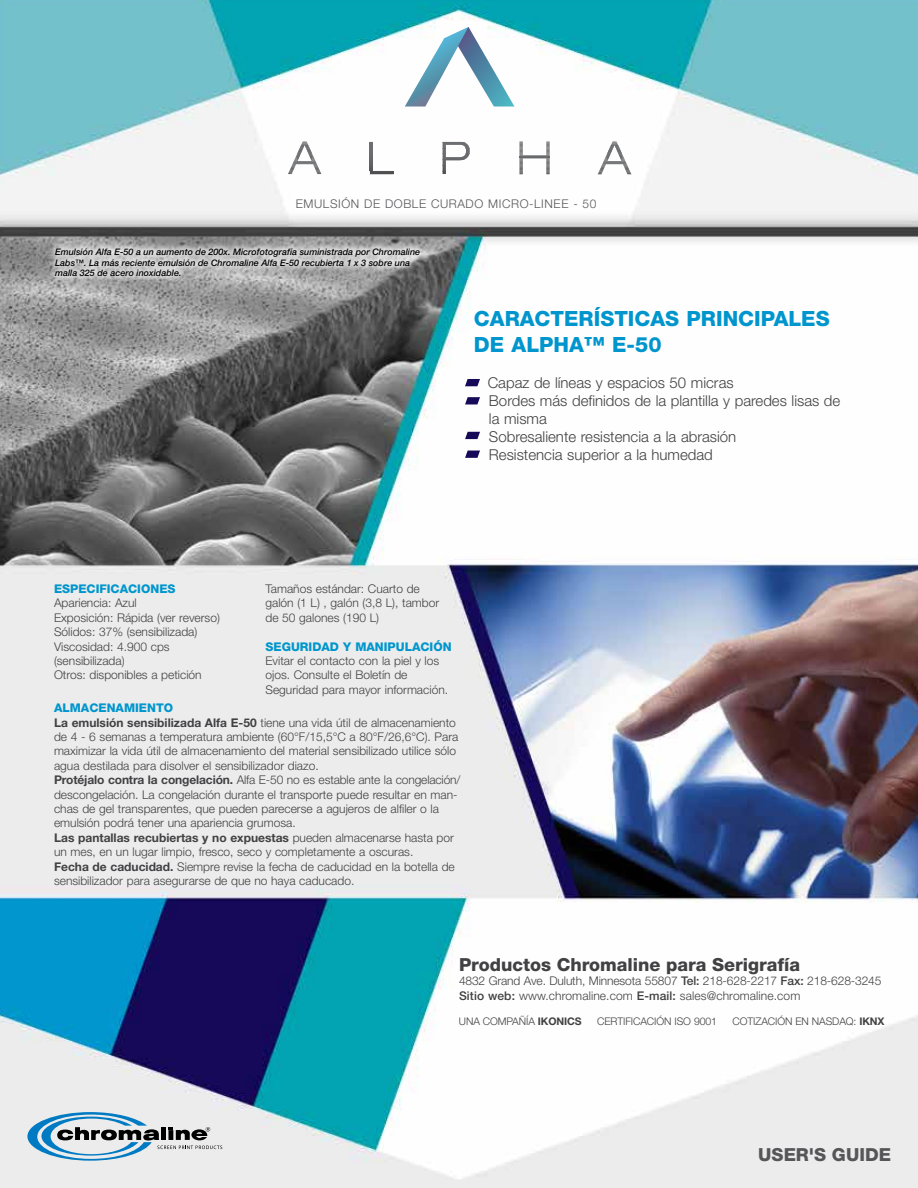
<style>
.page{position:relative;width:918px;height:1188px;background:#fff}
.page>*{position:absolute;margin:0;border:0;box-sizing:border-box;transform-origin:0 0}
.t1{font:800 21px/25.2px "Helvetica Neue LT Std";color:#0096cd}
.t2{font:800 18px "Helvetica Neue LT Std";color:#414042}
.t3{font:800 18px "Helvetica Neue LT Std";color:#565659}
.t4{font:300 15px/18px "Helvetica Neue LT Std";color:#414042}
.t5{font:300 12px/14.4px "Helvetica Neue LT Std";color:#414042}
.t6{font:800 12px "Helvetica Neue LT Std";color:#0096cd}
.t7{font:300 12px "Helvetica Neue LT Std";letter-spacing:.05em;color:#565659}
.t8{font:300 10.5px "Helvetica Neue LT Std";letter-spacing:-.01em;color:#414042}
.t9{font:10.35px "Garamond";letter-spacing:.38em;color:#58595b}
.t10{font:italic 500 9px/10.8px "Helvetica Neue LT Std";color:#000}
.s1{font-weight:700;color:#236297}
.s2{font-weight:800;color:#0096cd}
.s3{font-weight:700}
.s4{font-weight:500}
</style>
<div class="page">
<img style="left:0;top:0;width:918px;height:1188px">
<svg style="left:27px;top:1112px;width:195px;height:49px;background:#aabdc9"></svg>
<svg style="left:288px;top:142px;width:33px;height:32px"></svg>
<svg style="left:370px;top:142px;width:24px;height:32px"></svg>
<svg style="left:443px;top:142px;width:27px;height:32px"></svg>
<svg style="left:519px;top:142px;width:31px;height:32px"></svg>
<svg style="left:598px;top:142px;width:33px;height:32px"></svg>
<svg style="left:405px;top:27px;width:110px;height:80px"></svg>
<div style="left:48px;top:242px;width:379px;height:42px;background:#fff;opacity:.75"></div>
<svg style="left:465px;top:379px;width:15px;height:7px"></svg>
<svg style="left:465px;top:397px;width:15px;height:7px"></svg>
<svg style="left:465px;top:432px;width:15px;height:7px"></svg>
<svg style="left:465px;top:451px;width:15px;height:7px"></svg>
<p class="t7" style="left:296px;top:197px;width:302px">EMULSIÓN DE DOBLE CURADO MICRO-LINEE - 50</p>
<p class="t9" style="left:295px;top:197px;width:331px">MICRO-LINE <span class="s1">E-50</span> DUAL CURE EMULSION</p>
<p class="t10" style="left:55px;top:246px;width:367px">Emulsión Alfa E-50 a un aumento de 200x. Microfotografía suministrada por Chromaline<br>Labs™. La más reciente emulsión de Chromaline Alfa E-50 recubierta 1 x 3 sobre una malla 325 de acero inoxidable.</p>
<h1 class="t1" style="left:474px;top:306px;width:357px">CARACTERÍSTICAS PRINCIPALES<br>DE ALPHA™ E-50</h1>
<p class="t4" style="left:488px;top:373px;width:354px">Capaz de líneas y espacios 50 micras<br>Bordes más definidos de la plantilla y paredes lisas de la misma<br>Sobresaliente resistencia a la abrasión<br>Resistencia superior a la humedad</p>
<p class="t5" style="left:266px;top:581px;width:175px">Tamaños estándar: Cuarto de galón (1 L) , galón (3,8 L), tambor de 50 galones (190 L)</p>
<p class="t6" style="left:266px;top:639px;width:188px">SEGURIDAD Y MANIPULACIÓN</p>
<p class="t5" style="left:266px;top:653px;width:184px">Evitar el contacto con la piel y los ojos. Consulte el Boletín de<br>Seguridad para mayor información.</p>
<p class="t5" style="left:54px;top:701px;width:408px"><span class="s2">ALMACENAMIENTO<br></span><span class="s3">La emulsión sensibilizada Alfa E-50</span> tiene una vida útil de almacenamiento de 4 - 6 semanas a temperatura ambiente (60°F/15,5°C a 80°F/26,6°C). Para maximizar la vida útil de almacenamiento del material sensibilizado utilice sólo agua destilada para disolver el sensibilizador diazo.<br><span class="s3">Protéjalo contra la congelación.</span> Alfa E-50 no es estable ante la congelación/ descongelación. La congelación durante el transporte puede resultar en man&shy;chas de gel transparentes, que pueden parecerse a agujeros de alfiler o la emulsión podrá tener una apariencia grumosa.<br><span class="s3">Las pantallas recubiertas y no expuestas</span> pueden almacenarse hasta por un mes, en un lugar limpio, fresco, seco y completamente a oscuras.<br><span class="s3">Fecha de caducidad.</span> Siempre revise la fecha de caducidad en la botella de sensibilizador para asegurarse de que no haya caducado.</p>
<p class="t6" style="left:54px;top:582px;width:123px">ESPECIFICACIONES</p>
<p class="t5" style="left:54px;top:596px;width:167px">Apariencia: Azul<br>Exposición: Rápida (ver reverso)<br>Sólidos: 37% (sensibilizada)<br>Viscosidad: 4.900 cps (sensibilizada)<br>Otros: disponibles a petición</p>
<h2 class="t2" style="left:459px;top:954px;width:343px">Productos Chromaline para Serigrafía</h2>
<p class="t5" style="left:459px;top:974px;width:424px">4832 Grand Ave. Duluth, Minnesota 55807 <span class="s4">Tel:</span> 218-628-2217 <span class="s4">Fax:</span> 218-628-3245<br><span class="s4">Sitio web:</span> www.chromaline.com <span class="s4">E-mail:</span> sales@chromaline.com</p>
<p class="t8" style="left:459px;top:1015px;width:124px">UNA COMPAÑÍA <span class="s3">IKONICS</span></p>
<p class="t8" style="left:597px;top:1015px;width:122px">CERTIFICACIÓN ISO 9001</p>
<p class="t8" style="left:733px;top:1015px;width:154px">COTIZACIÓN EN NASDAQ: <span class="s3">IKNX</span></p>
<h2 class="t3" style="left:758px;top:1144px;width:134px">USER'S GUIDE</h2>
</div>
